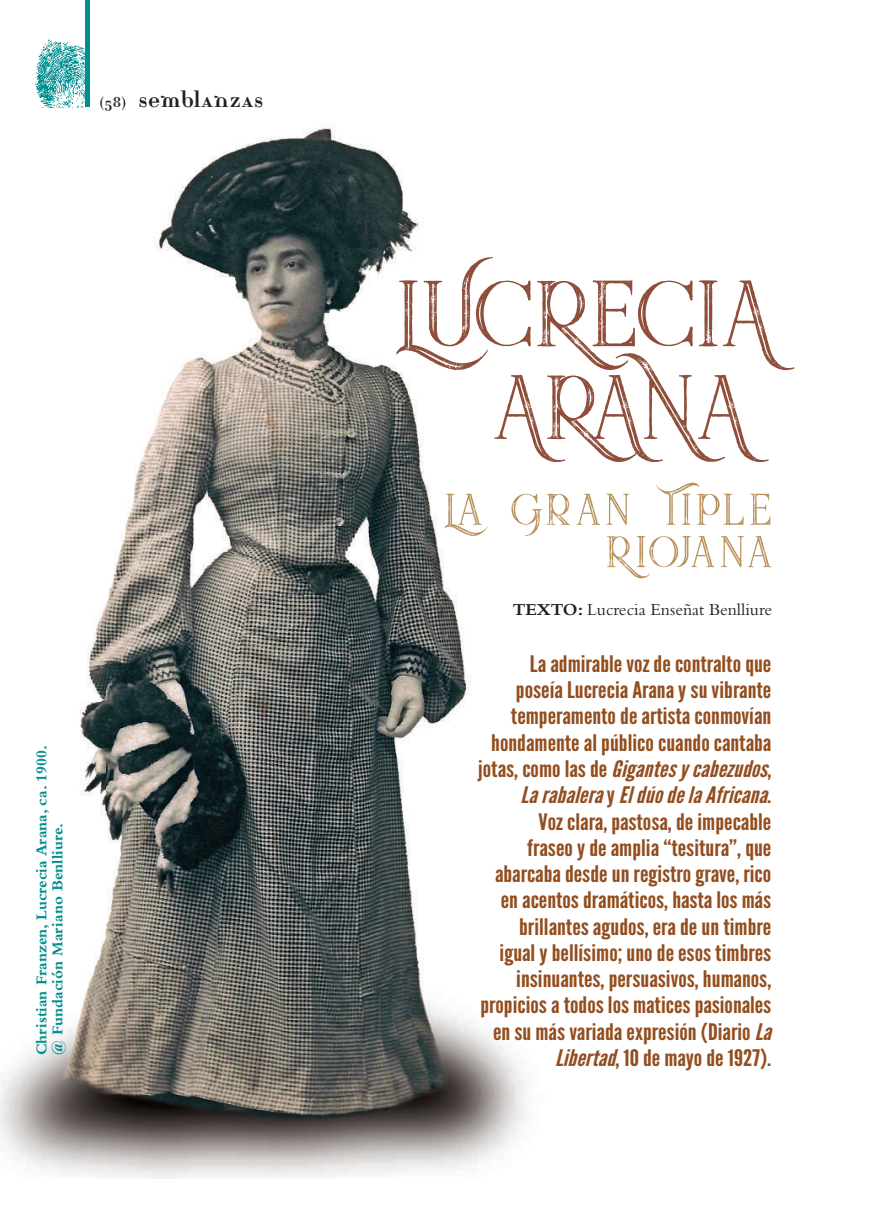
<style>
.page{position:relative;width:874px;height:1221px;background:#fff}
.page>*{position:absolute;margin:0;border:0;box-sizing:border-box;transform-origin:0 0}
.t1{font:24.5px "Katrina";color:#231f20}
.t2{font:22.75px/26.2px "League Gothic";color:#934e1f;text-align:right;scale:1.15 1}
.t3{font:17.5px "Bembo Std";color:#231f20}
.t4{font:700 15.75px/15.8px "Bembo Std";color:#008e8f}
.s1{font-size:15.75px}
.s2{font-weight:700}
.s3{font-style:italic}
</style>
<div class="page">
<img style="left:0;top:107px;width:526px;height:1070px">
<div style="left:85px;top:0;width:5px;height:107px;background:#008e8f"></div>
<img style="left:35px;top:39px;width:50px;height:68px">
<svg style="left:444px;top:482px;width:327px;height:96px"></svg>
<svg style="left:396px;top:257px;width:398px;height:113px"></svg>
<svg style="left:494px;top:353px;width:274px;height:109px"></svg>
<p class="t1" style="left:100px;top:86px;width:166px"><span class="s1">(58)</span> semblanzas</p>
<p class="t4" style="left:34px;top:1055px;width:311px;rotate:-90deg">Christian Franzen, Lucrecia Arana, ca. 1900. @ Fundación Mariano Benlliure.</p>
<p class="t3" style="left:512px;top:599px;width:261px"><span class="s2">TEXTO:</span> Lucrecia Enseñat Benlliure</p>
<p class="t2" style="left:478px;top:650px;width:256px">La admirable voz de contralto que poseía Lucrecia Arana y su vibrante temperamento de artista conmovían hondamente al público cuando cantaba jotas, como las de <span class="s3">Gigantes y cabezudos</span>, <span class="s3">La rabalera</span> y <span class="s3">El dúo de la Africana</span>.<br>Voz clara, pastosa, de impecable<br>fraseo y de amplia “tesitura”, que abarcaba desde un registro grave, rico en acentos dramáticos, hasta los más brillantes agudos, era de un timbre igual y bellísimo; uno de esos timbres insinuantes, persuasivos, humanos, propicios a todos los matices pasionales en su más variada expresión (Diario <span class="s3">La Libertad</span>, 10 de mayo de 1927).</p>
</div>
